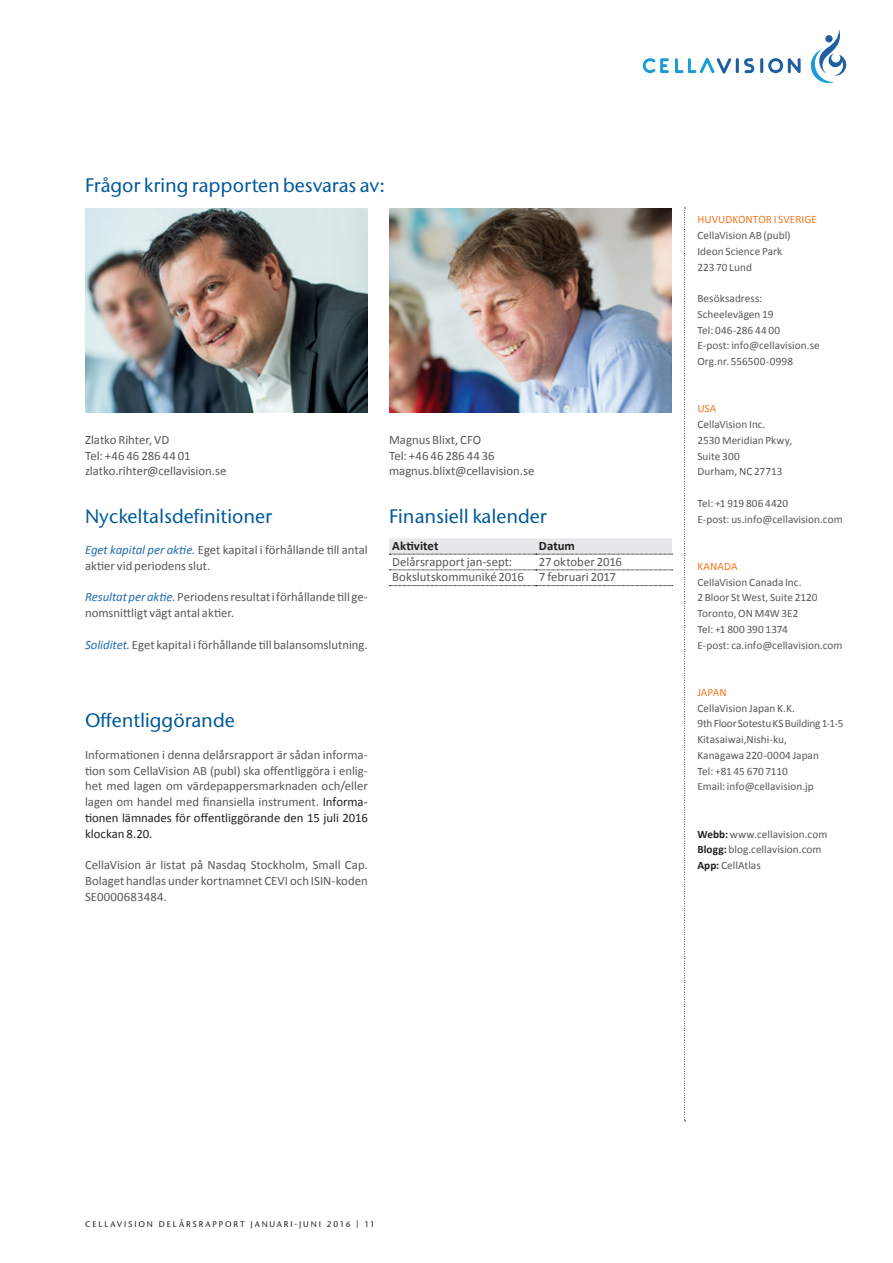
<style>
.page{position:relative;width:893px;height:1263px;background:#fff}
.page>*{position:absolute;margin:0;border:0;box-sizing:border-box;transform-origin:0 0}
.t1{font:500 19.5px "Stone Sans ITC Pro";color:#00599b}
.t2{font:12.75px/15.8px "Calibri";color:#57585a}
.t3{font:700 12.75px "Calibri";letter-spacing:.005em;color:#231f20}
.t4{font:11.25px/15.8px "Calibri";letter-spacing:.005em;color:#57585a}
.t5{font:11.25px "Calibri";letter-spacing:.005em;color:#f47921}
.t6{font:500 8.25px "Stone Sans ITC Pro";letter-spacing:.23em;color:#231f20}
.s1{font-style:italic;color:#216eaa}
.s2{color:#231f20}
.s3{font-weight:700;color:#231f20}
</style>
<div class="page">
<svg style="left:643px;top:58px;width:158px;height:16px"></svg>
<svg style="left:810px;top:30px;width:36px;height:53px"></svg>
<svg style="left:684px;top:208px;width:2px;height:913px"></svg>
<img style="left:389px;top:208px;width:283px;height:204px">
<img style="left:85px;top:208px;width:283px;height:204px">
<svg style="left:389px;top:538px;width:284px;height:17px;background:#e0e1e2"></svg>
<svg style="left:389px;top:570px;width:284px;height:1px"></svg>
<svg style="left:389px;top:585px;width:284px;height:1px"></svg>
<h1 class="t1" style="left:85px;top:173px;width:302px">Frågor kring rapporten besvaras av:</h1>
<p class="t2" style="left:85px;top:432px;width:143px">Zlatko Rihter, VD<br>Tel: +46 46 286 44 01 zlatko.rihter@cellavision.se</p>
<p class="t2" style="left:389px;top:432px;width:147px">Magnus Blixt, CFO<br>Tel: +46 46 286 44 36 magnus.blixt@cellavision.se</p>
<h1 class="t1" style="left:85px;top:504px;width:189px">Nyckeltalsdefinitioner</h1>
<p class="t2" style="left:85px;top:542px;width:284px"><span class="s1">Eget kapital per aktie.</span> Eget kapital i förhållande till antal aktier vid periodens slut.</p>
<p class="t2" style="left:85px;top:589px;width:284px"><span class="s1">Resultat per aktie.</span> Periodens resultat i förhållande till ge&shy;nomsnittligt vägt antal aktier.</p>
<p class="t2" style="left:85px;top:637px;width:284px"><span class="s1">Soliditet.</span> Eget kapital i förhållande till balansomslutning.</p>
<h1 class="t1" style="left:389px;top:504px;width:159px">Finansiell kalender</h1>
<p class="t3" style="left:392px;top:537px;width:48px">Aktivitet</p>
<p class="t3" style="left:539px;top:537px;width:38px">Datum</p>
<p class="t2" style="left:392px;top:553px;width:121px">Delårsrapport jan-sept:</p>
<p class="t2" style="left:392px;top:553px;width:231px;text-indent:147px">27 oktober 2016<br>Bokslutskommuniké 2016 7 februari 2017</p>
<h1 class="t1" style="left:85px;top:709px;width:151px">Offentliggörande</h1>
<p class="t2" style="left:85px;top:747px;width:284px;text-align:justify">Informationen i denna delårsrapport är sådan informa&shy;tion som CellaVision AB (publ) ska offentliggöra i enlig&shy;het med lagen om värdepappersmarknaden och/eller lagen om handel med finansiella instrument. <span class="s2">Informa&shy;tionen lämnades för offentliggörande den 15 juli 2016 klockan 8.20.</span></p>
<p class="t2" style="left:85px;top:857px;width:284px;text-align:justify">CellaVision är listat på Nasdaq Stockholm, Small Cap.<br>Bolaget handlas under kortnamnet CEVI och ISIN-koden SE0000683484.</p>
<p class="t5" style="left:697px;top:212px;width:121px">HUVUDKONTOR I SVERIGE</p>
<p class="t4" style="left:697px;top:227px;width:95px">CellaVision AB (publ)<br>Ideon Science Park<br>223 70 Lund</p>
<p class="t4" style="left:697px;top:290px;width:124px">Besöksadress:<br>Scheelevägen 19<br>Tel: 046-286 44 00<br>E-post: info@cellavision.se<br>Org.nr. 556500-0998</p>
<p class="t5" style="left:697px;top:401px;width:21px">USA</p>
<p class="t4" style="left:697px;top:416px;width:97px">CellaVision Inc.<br>2530 Meridian Pkwy,<br>Suite 300<br>Durham, NC 27713</p>
<p class="t4" style="left:697px;top:495px;width:147px">Tel: +1 919 806 4420<br>E-post: us.info@cellavision.com</p>
<p class="t5" style="left:697px;top:559px;width:42px">KANADA</p>
<p class="t4" style="left:697px;top:574px;width:147px">CellaVision Canada Inc.<br>2 Bloor St West, Suite 2120<br>Toronto, ON M4W 3E2<br>Tel: +1 800 390 1374<br>E-post: ca.info@cellavision.com</p>
<p class="t5" style="left:697px;top:685px;width:31px">JAPAN</p>
<p class="t4" style="left:697px;top:700px;width:148px">CellaVision Japan K.K.<br>9th Floor Sotestu KS Building 1-1-5<br>Kitasaiwai,Nishi-ku,<br>Kanagawa 220-0004 Japan<br>Tel: +81 45 670 7110<br>Email: info@cellavision.jp</p>
<p class="t4" style="left:697px;top:826px;width:132px"><span class="s3">Webb:</span> www.cellavision.com<br><span class="s3">Blogg:</span> blog.cellavision.com<br><span class="s3">App:</span> CellAtlas</p>
<p class="t6" style="left:85px;top:1218px;width:291px">CELLAVISION DELÅRSRAPPORT JANUARI-JUNI 2016 | 11</p>
</div>
